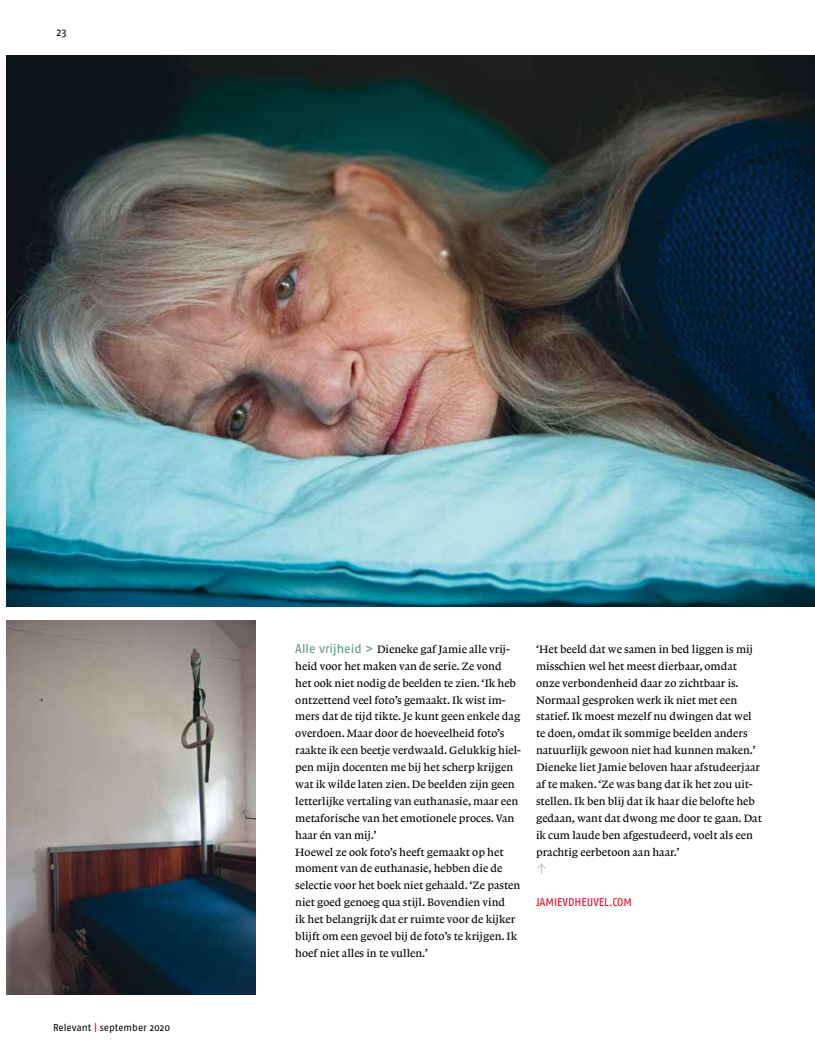
<style>
.page{position:relative;width:815px;height:1053px;background:#fff}
.page>*{position:absolute;margin:0;border:0;box-sizing:border-box;transform-origin:0 0}
.t1{font:11.25px/16.9px "Lexicon No 1 Roman A";color:#000}
.t2{font:11.25px "Fago No";color:#e2001a}
.t3{font:11.25px "Fago No";color:#000}
.t4{font:11.25px "The Sans Expert";color:#bcbaab}
.t5{font:10px "Fago No";letter-spacing:-.005em;color:#000}
.s1{color:#e2001a}
.s2{font-family:"Fago No";font-size:12.5px;color:#519586}
</style>
<div class="page">
<img style="left:6px;top:621px;width:249px;height:373px">
<img style="left:7px;top:56px;width:808px;height:550px">
<p class="t3" style="left:56px;top:26px;width:12px">23</p>
<p class="t5" style="left:53px;top:1021px;width:119px">Relevant <span class="s1">|</span> september 2020</p>
<p class="t1" style="left:295px;top:640px;width:227px"><span class="s2">Alle vrijheid &gt;</span> Dieneke gaf Jamie alle vrij&shy;heid voor het maken van de serie. Ze vond<br>het ook niet nodig de beelden te zien. ‘Ik heb ontzettend veel foto’s gemaakt. Ik wist im&shy;mers dat de tijd tikte. Je kunt geen enkele dag overdoen. Maar door de hoeveelheid foto’s raakte ik een beetje verdwaald. Gelukkig hiel&shy;pen mijn docenten me bij het scherp krijgen wat ik wilde laten zien. De beelden zijn geen letterlijke vertaling van euthanasie, maar een metaforische van het emotionele proces. Van haar én van mij.’<br>Hoewel ze ook foto’s heeft gemaakt op het moment van de euthanasie, hebben die de selectie voor het boek niet gehaald. ‘Ze pasten niet goed genoeg qua stijl. Bovendien vind<br>ik het belangrijk dat er ruimte voor de kijker blijft om een gevoel bij de foto’s te krijgen. Ik hoef niet alles in te vullen.’</p>
<p class="t1" style="left:536px;top:640px;width:227px">‘Het beeld dat we samen in bed liggen is mij misschien wel het meest dierbaar, omdat onze verbondenheid daar zo zichtbaar is.<br>Normaal gesproken werk ik niet met een statief. Ik moest mezelf nu dwingen dat wel te doen, omdat ik sommige beelden anders natuurlijk gewoon niet had kunnen maken.’ Dieneke liet Jamie beloven haar afstudeerjaar af te maken. ‘Ze was bang dat ik het zou uit&shy;stellen. Ik ben blij dat ik haar die belofte heb gedaan, want dat dwong me door te gaan. Dat ik cum laude ben afgestudeerd, voelt als een prachtig eerbetoon aan haar.’</p>
<p class="t4" style="left:536px;top:859px;width:13px">\</p>
<p class="t2" style="left:536px;top:895px;width:98px">JAMIEVDHEUVEL.COM</p>
</div>
